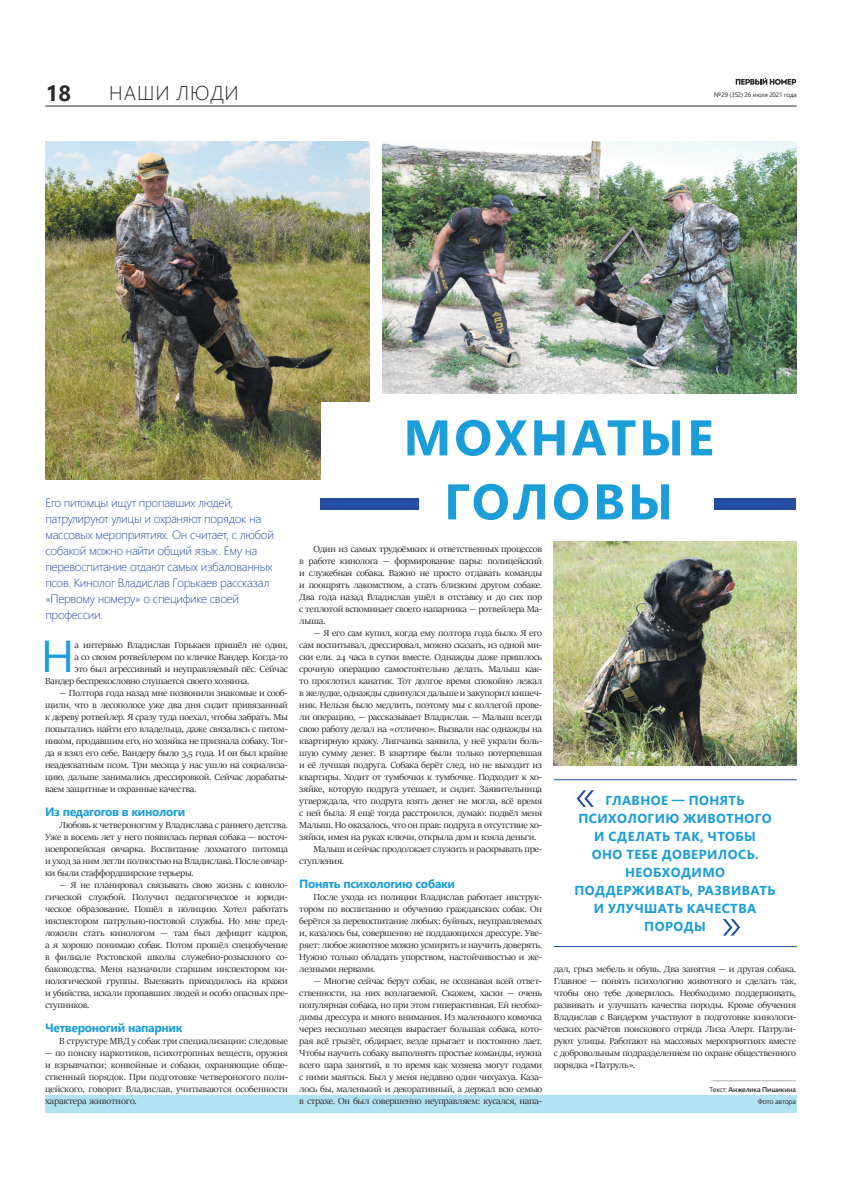
<style>
.page{position:relative;width:842px;height:1191px;background:#fff}
.page>*{position:absolute;margin:0;border:0;box-sizing:border-box;transform-origin:0 0}
.t1{font:700 50px/64px "Segoe UI";letter-spacing:.06em;color:#1b9dd9;text-align:center}
.t2{font:300 50px "Segoe UI";color:#244ea1}
.t3{font:44.5px "Segoe UI";color:#1b9dd9;scale:1.07 1}
.t4{font:700 22px "Segoe UI";color:#2b292a}
.t5{font:300 20px "Segoe UI";letter-spacing:.045em;color:#2b292a}
.t6{font:700 13px/18px "Segoe UI";letter-spacing:.035em;color:#1b9dd9;text-align:center}
.t7{font:300 12px/16px "Segoe UI";letter-spacing:-.025em;color:#244ea1}
.t8{font:700 12px "Segoe UI";letter-spacing:-.025em;color:#1b9dd9}
.t9{font:9.9px/12px "Sitka Banner";letter-spacing:-.025em;color:#2b292a;text-align:justify;scale:1.07 1}
.t10{font:7px/12px "Segoe UI";letter-spacing:-.025em;color:#2b292a;text-align:right}
.t11{font:6.4px "Segoe UI";letter-spacing:-.025em;color:#2b292a}
.s1{font-weight:600}
</style>
<div class="page">
<hr style="left:45px;top:105px;width:752px;height:1px;background:#2b292a">
<svg style="left:736px;top:78px;width:60px;height:7px"></svg>
<div style="left:45px;top:1095px;width:752px;height:18px;background:#b2e3f2"></div>
<img style="left:383px;top:142px;width:414px;height:252px">
<img style="left:45px;top:142px;width:325px;height:338px">
<hr style="left:554px;top:779px;width:243px;height:1px;background:#244ea1">
<hr style="left:554px;top:946px;width:243px;height:1px;background:#244ea1">
<div style="left:321px;top:403px;width:325px;height:96px;background:#fff"></div>
<img style="left:553px;top:541px;width:243px;height:224px">
<div style="left:320px;top:498px;width:99px;height:11px;background:#244ea1"></div>
<div style="left:714px;top:498px;width:82px;height:11px;background:#244ea1"></div>
<h3 class="t4" style="left:46px;top:72px;width:27px">18</h3>
<h3 class="t5" style="left:109px;top:74px;width:131px">НАШИ ЛЮДИ</h3>
<p class="t11" style="left:714px;top:89px;width:84px">№ 29 (352) 26 июля 2021 года</p>
<p class="t7" style="left:45px;top:493px;width:230px">Его питомцы ищут пропавших людей, патрулируют улицы и охраняют порядок на массовых мероприятиях. Он считает, с любой собакой можно найти общий язык. Ему на перевоспитание отдают самых избалованных псов. Кинолог Владислав Горькаев рассказал «Первому номеру» о специфике своей профессии.</p>
<h2 class="t3" style="left:41px;top:614px;width:33px">Н</h2>
<p class="t9" style="left:74px;top:639px;width:201px">а интервью Владислав Горькаев пришёл не один,</p>
<p class="t9" style="left:74px;top:651px;width:201px">а со своим ротвейлером по кличке Вандер. Когда-то</p>
<p class="t9" style="left:74px;top:663px;width:201px">это был агрессивный и неуправляемый пёс. Сейчас</p>
<p class="t9" style="left:45px;top:675px;width:192px">Вандер беспрекословно слушается своего хозяина.</p>
<p class="t9" style="left:45px;top:687px;width:228px;text-indent:14px">— Полтора года назад мне позвонили знакомые и сооб&shy;щили, что в лесополосе уже два дня сидит привязанный к дереву ротвейлер. Я сразу туда поехал, чтобы забрать. Мы попытались найти его владельца, даже связались с питом&shy;ником, продавшим его, но хозяйка не признала собаку. Тог&shy;да я взял его себе. Вандеру было 3,5 года. И он был крайне неадекватным псом. Три месяца у нас ушло на социализа&shy;цию, дальше занимались дрессировкой. Сейчас дорабаты&shy;ваем защитные и охранные качества.</p>
<p class="t8" style="left:45px;top:800px;width:142px">Из педагогов в кинологи</p>
<p class="t9" style="left:45px;top:819px;width:228px;text-indent:14px">Любовь к четвероногим у Владислава с раннего детства.<br>Уже в восемь лет у него появилась первая собака — восточ&shy;ноевропейская овчарка. Воспитание лохматого питомца и уход за ним легли полностью на Владислава. После овчар&shy;ки были стаффордширские терьеры.</p>
<p class="t9" style="left:45px;top:879px;width:229px;text-indent:14px">— Я не планировал связывать свою жизнь с киноло&shy;гической службой. Получил педагогическое и юриди&shy;ческое образование. Пошёл в полицию. Хотел работать инспектором патрульно-постовой службы. Но мне пред&shy;ложили стать кинологом — там был дефицит кадров, а я хорошо понимаю собак. Потом прошёл спецобучение в филиале Ростовской школы служебно-розыскного со&shy;баководства. Меня назначили старшим инспектором ки&shy;нологической группы. Выезжать приходилось на кражи и убийства, искали пропавших людей и особо опасных пре&shy;ступников.</p>
<p class="t8" style="left:45px;top:1016px;width:139px">Четвероногий напарник</p>
<p class="t9" style="left:59px;top:1035px;width:215px">В структуре МВД у собак три специализации: следовые</p>
<p class="t9" style="left:45px;top:1047px;width:228px">— по поиску наркотиков, психотропных веществ, оружия и взрывчатки; конвойные и собаки, охраняющие обще&shy;ственный порядок. При подготовке четвероногого поли&shy;цейского, говорит Владислав, учитываются особенности характера животного.</p>
<h1 class="t1" style="left:403px;top:402px;width:312px">МОХНАТЫЕ<br>ГОЛОВЫ</h1>
<p class="t9" style="left:299px;top:543px;width:228px;text-indent:14px">Один из самых трудоёмких и ответственных процессов в работе кинолога — формирование пары: полицейский и служебная собака. Важно не просто отдавать команды и поощрять лакомством, а стать близким другом собаке.<br>Два года назад Владислав ушёл в отставку и до сих пор с теплотой вспоминает своего напарника — ротвейлера Ма&shy;лыша.</p>
<p class="t9" style="left:313px;top:627px;width:215px">— Я его сам купил, когда ему полтора года было. Я его</p>
<p class="t9" style="left:299px;top:639px;width:228px">сам воспитывал, дрессировал, можно сказать, из одной ми-</p>
<p class="t9" style="left:299px;top:651px;width:228px">ски ели. 24 часа в сутки вместе. Однажды даже пришлось</p>
<p class="t9" style="left:299px;top:663px;width:228px">срочную операцию самостоятельно делать. Малыш как-</p>
<p class="t9" style="left:299px;top:675px;width:228px">то проглотил канатик. Тот долгое время спокойно лежал</p>
<p class="t9" style="left:299px;top:687px;width:228px">в желудке, однажды сдвинулся дальше и закупорил кишеч-</p>
<p class="t9" style="left:299px;top:699px;width:228px">ник. Нельзя было медлить, поэтому мы с коллегой прове-</p>
<p class="t9" style="left:299px;top:711px;width:228px">ли операцию, — рассказывает Владислав. — Малыш всегда</p>
<p class="t9" style="left:299px;top:723px;width:228px">свою работу делал на «отлично». Вызвали нас однажды на</p>
<p class="t9" style="left:299px;top:735px;width:228px">квартирную кражу. Липчанка заявила, у неё украли боль-</p>
<p class="t9" style="left:299px;top:747px;width:228px">шую сумму денег. В квартире были только потерпевшая</p>
<p class="t9" style="left:299px;top:759px;width:228px">и её лучшая подруга. Собака берёт след, но не выходит из</p>
<p class="t9" style="left:299px;top:771px;width:228px">квартиры. Ходит от тумбочки к тумбочке. Подходит к хо-</p>
<p class="t9" style="left:299px;top:783px;width:228px">зяйке, которую подруга утешает, и сидит. Заявительница</p>
<p class="t9" style="left:299px;top:795px;width:228px">утверждала, что подруга взять денег не могла, всё время</p>
<p class="t9" style="left:299px;top:807px;width:228px">с ней была. Я ещё тогда расстроился, думаю: подвёл меня</p>
<p class="t9" style="left:299px;top:819px;width:228px">Малыш. Но оказалось, что он прав: подруга в отсутствие хо-</p>
<p class="t9" style="left:299px;top:831px;width:223px">зяйки, имея на руках ключи, открыла дом и взяла деньги.</p>
<p class="t9" style="left:313px;top:843px;width:215px">Малыш и сейчас продолжает служить и раскрывать пре-</p>
<p class="t9" style="left:299px;top:855px;width:43px">ступления.</p>
<p class="t8" style="left:299px;top:872px;width:157px">Понять психологию собаки</p>
<p class="t9" style="left:299px;top:891px;width:228px;text-indent:14px">После ухода из полиции Владислав работает инструк&shy;тором по воспитанию и обучению гражданских собак. Он берётся за перевоспитание любых: буйных, неуправляемых и, казалось бы, совершенно не поддающихся дрессуре. Уве&shy;ряет: любое животное можно усмирить и научить доверять.<br>Нужно только обладать упорством, настойчивостью и же&shy;лезными нервами.</p>
<p class="t9" style="left:299px;top:975px;width:228px;text-indent:14px">— Многие сейчас берут собак, не осознавая всей ответ&shy;ственности, на них возлагаемой. Скажем, хаски — очень популярная собака, но при этом гиперактивная. Ей необхо&shy;димы дрессура и много внимания. Из маленького комочка через несколько месяцев вырастает большая собака, кото&shy;рая всё грызёт, обдирает, везде прыгает и постоянно лает.<br>Чтобы научить собаку выполнять простые команды, нужна всего пара занятий, в то время как хозяева могут годами с ними маяться. Был у меня недавно один чихуахуа. Каза&shy;лось бы, маленький и декоративный, а держал всю семью в страхе. Он был совершенно неуправляем: кусался, напа-</p>
<h1 class="t2" style="left:574px;top:747px;width:25px">«</h1>
<h3 class="t6" style="left:574px;top:790px;width:203px">ГЛАВНОЕ — ПОНЯТЬ<br>ПСИХОЛОГИЮ ЖИВОТНОГО<br>И СДЕЛАТЬ ТАК, ЧТОБЫ<br>ОНО ТЕБЕ ДОВЕРИЛОСЬ.<br>НЕОБХОДИМО<br>ПОДДЕРЖИВАТЬ, РАЗВИВАТЬ<br>И УЛУЧШАТЬ КАЧЕСТВА<br>ПОРОДЫ</h3>
<p class="t9" style="left:554px;top:963px;width:228px">дал, грыз мебель и обувь. Два занятия — и другая собака.</p>
<p class="t9" style="left:554px;top:975px;width:228px">Главное — понять психологию животного и сделать так,</p>
<p class="t9" style="left:554px;top:987px;width:228px">чтобы оно тебе доверилось. Необходимо поддерживать,</p>
<p class="t9" style="left:554px;top:999px;width:228px">развивать и улучшать качества породы. Кроме обучения</p>
<p class="t9" style="left:554px;top:1011px;width:228px">Владислав с Вандером участвуют в подготовке кинологи-</p>
<p class="t9" style="left:554px;top:1023px;width:228px">ческих расчётов поискового отряда Лиза Алерт. Патрули-</p>
<p class="t9" style="left:554px;top:1035px;width:228px">руют улицы. Работают на массовых мероприятиях вместе</p>
<p class="t9" style="left:554px;top:1047px;width:228px">с добровольным подразделением по охране общественного</p>
<p class="t9" style="left:554px;top:1059px;width:78px">порядка «Патруль».</p>
<p class="t9" style="left:712px;top:1071px;width:80px">__________________</p>
<p class="t10" style="left:709px;top:1083px;width:88px">Текст: <span class="s1">Анжелика Пишикина<br></span>Фото автора</p>
</div>
